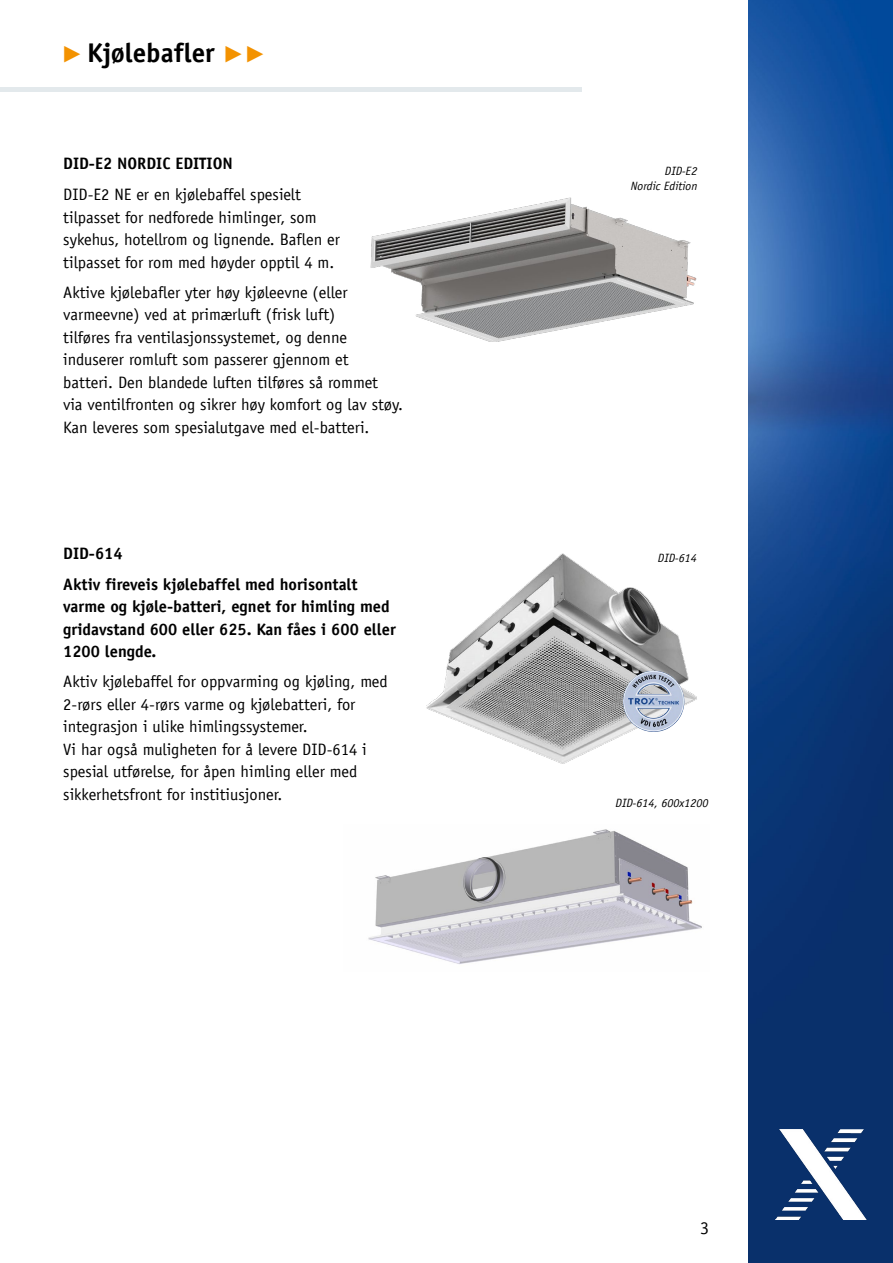
<style>
.page{position:relative;width:893px;height:1263px;background:#fff}
.page>*{position:absolute;margin:0;border:0;box-sizing:border-box;transform-origin:0 0}
.t1{font:700 27px "TROX Officina Sans";color:#000}
.t2{font:18px "TROX Officina Sans";color:#000}
.t3{font:16.5px/22.5px "TROX Officina Sans";color:#000}
.t4{font:700 16.5px/22.5px "TROX Officina Sans";color:#000}
.t5{font:italic 12px/14.4px "TROX Officina Sans";color:#000;text-align:right}
.s1{font-family:"TROX Helvetica";font-weight:400;color:#f39200}
</style>
<div class="page">
<hr style="left:0;top:87px;width:581px;height:4px;background:#e3e9ec">
<img style="left:748px;top:0;width:145px;height:1263px">
<img style="left:775px;top:1129px;width:91px;height:91px">
<img style="left:370px;top:197px;width:327px;height:144px">
<img style="left:426px;top:553px;width:271px;height:211px">
<img style="left:622px;top:671px;width:63px;height:61px">
<img style="left:368px;top:829px;width:334px;height:135px">
<h1 class="t1" style="left:62px;top:36px;width:206px"><span class="s1">▶</span> Kjølebafler <span class="s1">▶▶</span></h1>
<p class="t4" style="left:63px;top:152px;width:171px">DID-E2 NORDIC EDITION</p>
<p class="t3" style="left:63px;top:183px;width:278px">DID-E2 NE er en kjølebaffel spesielt tilpasset for nedforede himlinger, som sykehus, hotellrom og lignende. Baflen er tilpasset for rom med høyder opptil 4 m.</p>
<p class="t3" style="left:63px;top:281px;width:341px">Aktive kjølebafler yter høy kjøleevne (eller varmeevne) ved at primærluft (frisk luft)<br>tilføres fra ventilasjonssystemet, og denne induserer romluft som passerer gjennom et<br>batteri. Den blandede luften tilføres så rommet<br>via ventilfronten og sikrer høy komfort og lav støy.<br>Kan leveres som spesialutgave med el-batteri.</p>
<p class="t4" style="left:63px;top:537px;width:296px;line-height:31px">DID-614<br>Aktiv fireveis kjølebaffel med horisontalt</p>
<p class="t4" style="left:63px;top:595px;width:334px">varme og kjøle-batteri, egnet for himling med gridavstand 600 eller 625. Kan fåes i 600 eller<br>1200 lengde.</p>
<p class="t3" style="left:63px;top:670px;width:326px">Aktiv kjølebaffel for oppvarming og kjøling, med 2-rørs eller 4-rørs varme og kjølebatteri, for integrasjon i ulike himlingssystemer.<br>Vi har også muligheten for å levere DID-614 i spesial utførelse, for åpen himling eller med sikkerhetsfront for institiusjoner.</p>
<p class="t5" style="left:631px;top:164px;width:68px">DID-E2<br>Nordic Edition</p>
<p class="t5" style="left:658px;top:550px;width:40px">DID-614</p>
<p class="t5" style="left:616px;top:796px;width:94px">DID-614, 600x1200</p>
<p class="t2" style="left:700px;top:1217px;width:10px">3</p>
</div>
